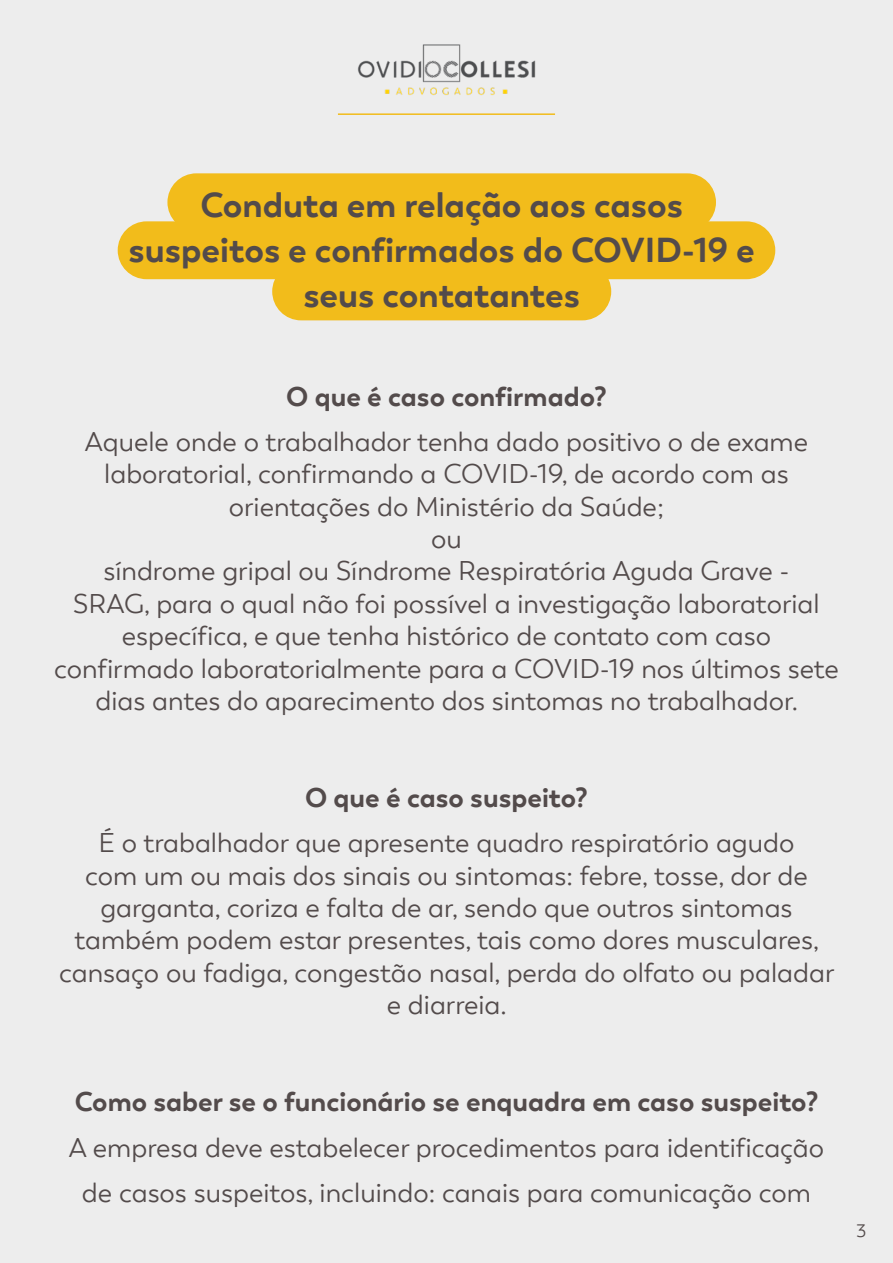
<style>
.page{position:relative;width:893px;height:1263px;background:#ededed}
.page>*{position:absolute;margin:0;border:0;box-sizing:border-box;transform-origin:0 0}
.t1{font:700 34.5px/45px "Boston";color:#534b4b;text-align:center}
.t2{font:27px/32.4px "Boston";color:#534b4b;text-align:center}
.t3{font:700 27px "Boston";color:#534b4b}
.t4{font:18px "Boston";color:#534b4b}
</style>
<div class="page">
<hr style="left:338px;top:113px;width:217px;height:2px;background:#f2bc1b">
<div style="left:167px;top:173px;width:549px;height:58px;background:#f2bc1b;border-radius:29px"></div>
<div style="left:272px;top:263px;width:339px;height:57px;background:#f2bc1b;border-radius:29px"></div>
<div style="left:118px;top:221px;width:657px;height:58px;background:#f2bc1b;border-radius:29px"></div>
<img style="left:358px;top:44px;width:177px;height:51px">
<p class="t1" style="left:129px;top:183px;width:628px">Conduta em relação aos casos suspeitos e confirmados do COVID-19 e seus contatantes</p>
<p class="t3" style="left:286px;top:379px;width:322px">O que é caso confirmado?</p>
<p class="t2" style="left:85px;top:426px;width:725px">Aquele onde o trabalhador tenha dado positivo o de exame laboratorial, confirmando a COVID-19, de acordo com as orientações do Ministério da Saúde;</p>
<p class="t2" style="left:431px;top:523px;width:32px">ou</p>
<p class="t2" style="left:54px;top:555px;width:786px">síndrome gripal ou Síndrome Respiratória Aguda Grave -<br>SRAG, para o qual não foi possível a investigação laboratorial específica, e que tenha histórico de contato com caso confirmado laboratorialmente para a COVID-19 nos últimos sete dias antes do aparecimento dos sintomas no trabalhador.</p>
<p class="t3" style="left:305px;top:781px;width:284px">O que é caso suspeito?</p>
<p class="t2" style="left:59px;top:827px;width:777px">É o trabalhador que apresente quadro respiratório agudo<br>com um ou mais dos sinais ou sintomas: febre, tosse, dor de garganta, coriza e falta de ar, sendo que outros sintomas também podem estar presentes, tais como dores musculares, cansaço ou fadiga, congestão nasal, perda do olfato ou paladar e diarreia.</p>
<p class="t3" style="left:75px;top:1085px;width:745px">Como saber se o funcionário se enquadra em caso suspeito?</p>
<p class="t2" style="left:69px;top:1125px;width:757px;line-height:45px">A empresa deve estabelecer procedimentos para identificação de casos suspeitos, incluindo: canais para comunicação com</p>
<p class="t4" style="left:856px;top:1220px;width:11px">3</p>
</div>
